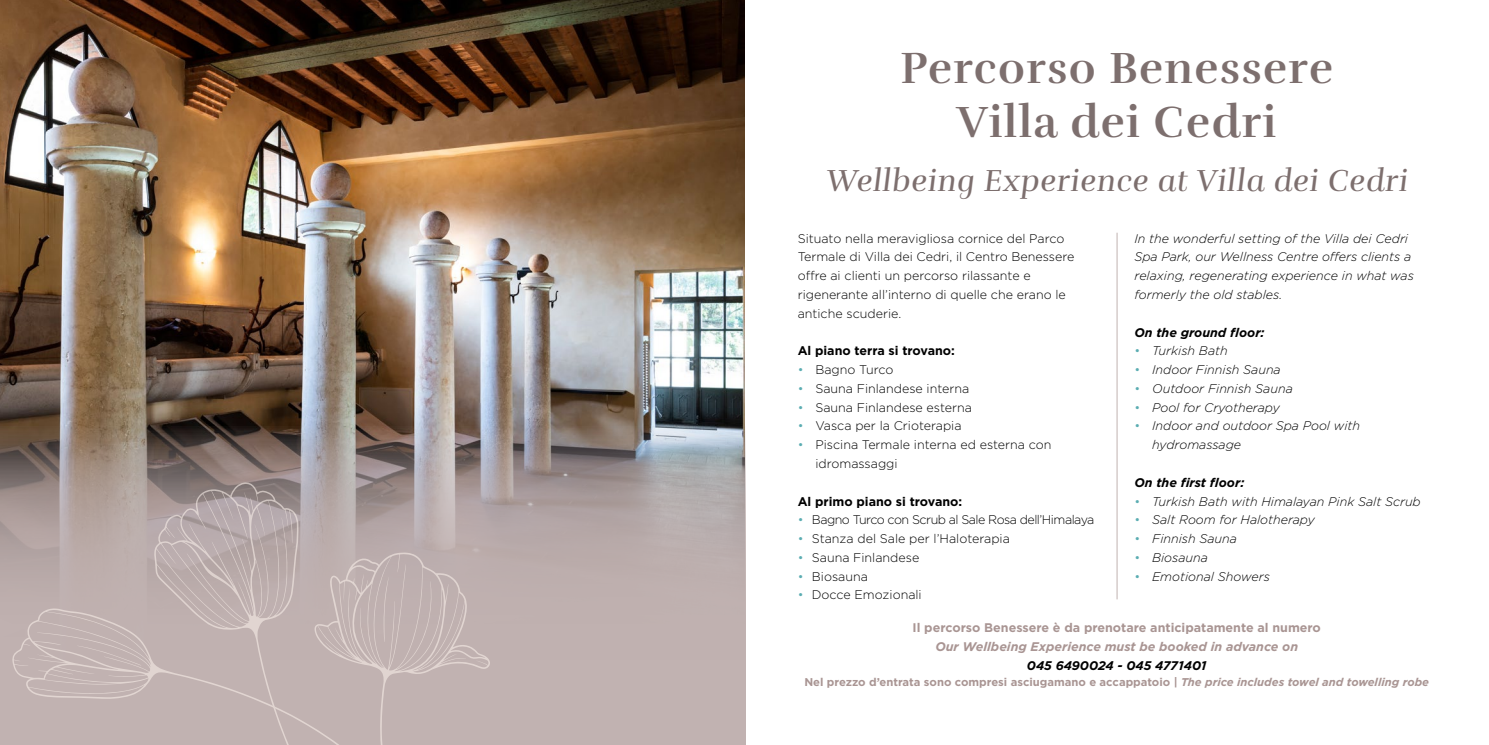
<style>
.page{position:relative;width:1489px;height:745px;background:#fff}
.page>*{position:absolute;margin:0;border:0;box-sizing:border-box;transform-origin:0 0}
.t1{font:700 44.88px/53.8px "Rufina ALT01";letter-spacing:.03em;color:#7d6f6e;text-align:center}
.t2{font:italic 31.25px "Rufina";letter-spacing:.03em;color:#7d6f6e}
.t3{font:300 12.5px/18.8px "Gotham";color:#000}
.t4{font:italic 300 12.5px/18.8px "Gotham";color:#000}
.t5{font:italic 700 12.5px "Gotham";color:#000}
.t6{font:700 12.5px "Gotham";color:#a99593}
.t7{font:italic 700 12.5px "Gotham";color:#a99593}
.t8{font:700 12.5px "Gotham";color:#000}
.t9{font:300 12.5px "Gotham";letter-spacing:-.04em;color:#000}
.t10{font:700 11.25px "Gotham";color:#a99593}
.s1{color:#5badb2}
.s2{font-style:normal;color:#5badb2}
.s3{font-style:italic}
</style>
<div class="page">
<img style="left:0;top:0;width:744px;height:425px">
<svg style="left:0;top:425px;width:746px;height:319px;fill:#b9adad"></svg>
<hr style="left:1116px;top:232px;width:1px;height:367px;background:#c1b2b1">
<svg style="left:377px;top:552px;width:113px;height:192px"></svg>
<svg style="left:12px;top:608px;width:415px;height:136px;fill:#c1b2b1"></svg>
<svg style="left:77px;top:645px;width:64px;height:20px"></svg>
<svg style="left:154px;top:481px;width:223px;height:263px;fill:#c0b1b0"></svg>
<h1 class="t1" style="left:900px;top:42px;width:434px">Percorso Benessere<br>Villa dei Cedri</h1>
<h2 class="t2" style="left:826px;top:161px;width:583px">Wellbeing Experience at Villa dei Cedri</h2>
<p class="t3" style="left:797px;top:228px;width:278px">Situato nella meravigliosa cornice del Parco Termale di Villa dei Cedri, il Centro Benessere offre ai clienti un percorso rilassante e rigenerante all’interno di quelle che erano le antiche scuderie.</p>
<p class="t8" style="left:797px;top:342px;width:159px">Al piano terra si trovano:</p>
<p class="t3" style="left:797px;top:360px;width:97px"><span class="s1">•</span> Bagno Turco</p>
<p class="t3" style="left:797px;top:378px;width:173px"><span class="s1">•</span> Sauna Finlandese interna</p>
<p class="t3" style="left:797px;top:397px;width:176px"><span class="s1">•</span> Sauna Finlandese esterna</p>
<p class="t3" style="left:797px;top:416px;width:165px"><span class="s1">•</span> Vasca per la Crioterapia</p>
<p class="t3" style="left:815px;top:435px;width:237px;text-indent:-18px"><span class="s1">•</span> Piscina Termale interna ed esterna con idromassaggi</p>
<p class="t8" style="left:797px;top:492px;width:166px">Al primo piano si trovano:</p>
<p class="t9" style="left:797px;top:511px;width:298px"><span class="s1">•</span> Bagno Turco con Scrub al Sale Rosa dell’Himalaya</p>
<p class="t3" style="left:797px;top:528px;width:214px"><span class="s1">•</span> Stanza del Sale per l’Haloterapia</p>
<p class="t3" style="left:797px;top:547px;width:123px"><span class="s1">•</span> Sauna Finlandese</p>
<p class="t3" style="left:797px;top:566px;width:72px"><span class="s1">•</span> Biosauna</p>
<p class="t3" style="left:797px;top:585px;width:126px"><span class="s1">•</span> Docce Emozionali</p>
<p class="t4" style="left:1134px;top:228px;width:281px">In the wonderful setting of the Villa dei Cedri Spa Park, our Wellness Centre offers clients a relaxing, regenerating experience in what was formerly the old stables.</p>
<p class="t5" style="left:1134px;top:323px;width:132px">On the ground floor:</p>
<p class="t4" style="left:1134px;top:341px;width:95px"><span class="s2">•</span> Turkish Bath</p>
<p class="t4" style="left:1134px;top:360px;width:148px"><span class="s2">•</span> Indoor Finnish Sauna</p>
<p class="t4" style="left:1134px;top:378px;width:160px"><span class="s2">•</span> Outdoor Finnish Sauna</p>
<p class="t4" style="left:1134px;top:397px;width:147px"><span class="s2">•</span> Pool for Cryotherapy</p>
<p class="t4" style="left:1152px;top:416px;width:209px;text-indent:-18px"><span class="s2">•</span> Indoor and outdoor Spa Pool with hydromassage</p>
<p class="t5" style="left:1134px;top:473px;width:111px">On the first floor:</p>
<p class="t4" style="left:1134px;top:491px;width:288px"><span class="s2">•</span> Turkish Bath with Himalayan Pink Salt Scrub</p>
<p class="t4" style="left:1134px;top:510px;width:182px"><span class="s2">•</span> Salt Room for Halotherapy</p>
<p class="t4" style="left:1134px;top:528px;width:104px"><span class="s2">•</span> Finnish Sauna</p>
<p class="t4" style="left:1134px;top:547px;width:75px"><span class="s2">•</span> Biosauna</p>
<p class="t4" style="left:1134px;top:566px;width:137px"><span class="s2">•</span> Emotional Showers</p>
<p class="t6" style="left:912px;top:619px;width:410px">Il percorso Benessere è da prenotare anticipatamente al numero</p>
<p class="t7" style="left:935px;top:638px;width:364px">Our Wellbeing Experience must be booked in advance on</p>
<p class="t5" style="left:1026px;top:656px;width:181px">045 6490024 - 045 4771401</p>
<p class="t10" style="left:804px;top:674px;width:626px">Nel prezzo d’entrata sono compresi asciugamano e accappatoio | <span class="s3">The price includes towel and towelling robe</span></p>
</div>
